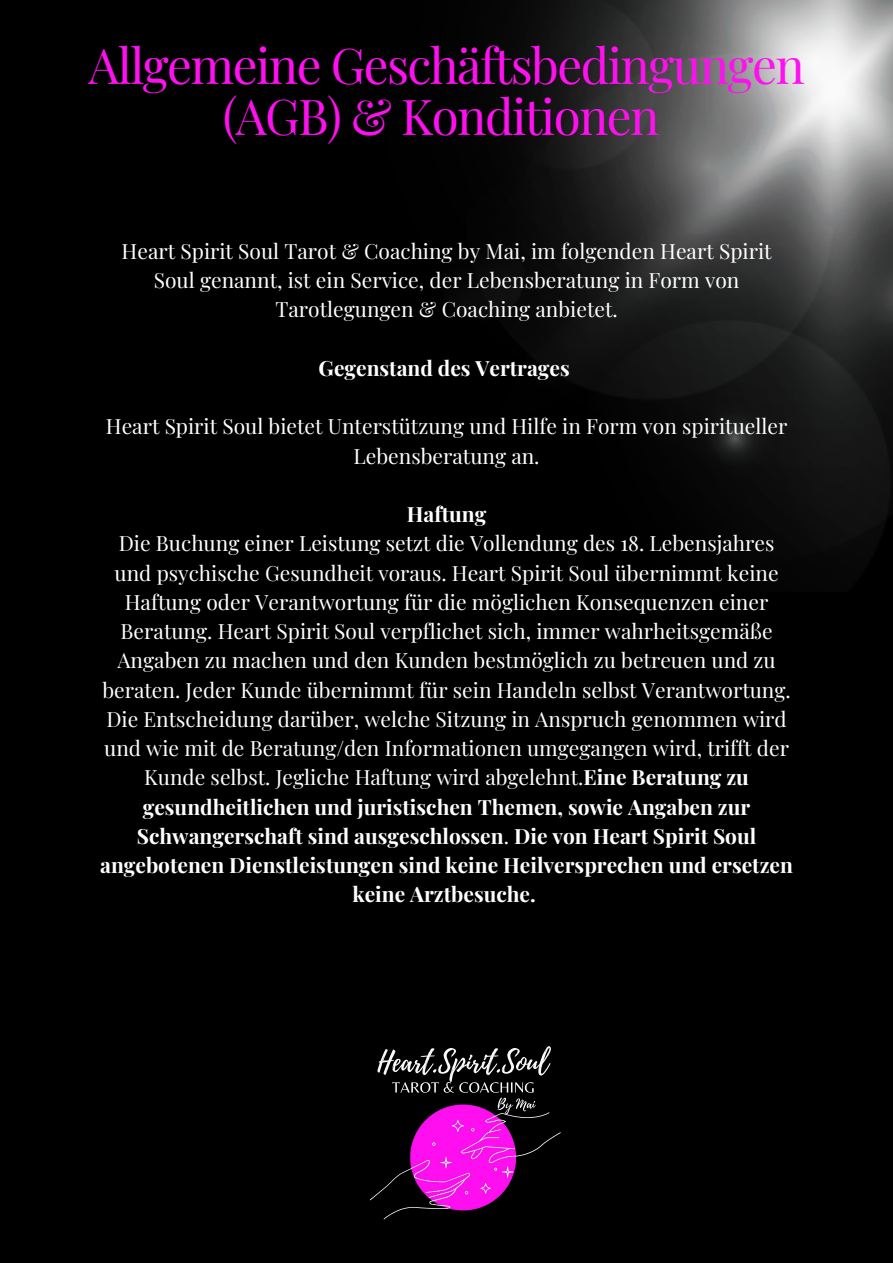
<style>
.page{position:relative;width:893px;height:1263px;background:#000}
.page>*{position:absolute;margin:0;border:0;box-sizing:border-box;transform-origin:0 0}
.t1{font:49.2px/50.6px "Playfair Display";letter-spacing:-.03em;color:#ff10f0;text-align:center}
.t2{font:20.92px/29.2px "Playfair Display";color:#fff;text-align:center}
.t3{font:700 20.92px "Playfair Display";color:#fff}
.s1{font-weight:700}
</style>
<div class="page">
<img style="left:464px;top:0;width:429px;height:551px">
<img style="left:370px;top:1046px;width:191px;height:174px">
<h1 class="t1" style="left:88px;top:38px;width:718px">Allgemeine Geschäftsbedingungen (AGB) &amp; Konditionen</h1>
<p class="t2" style="left:122px;top:235px;width:651px">Heart Spirit Soul Tarot &amp; Coaching by Mai, im folgenden Heart Spirit<br>Soul genannt, ist ein Service, der Lebensberatung in Form von<br>Tarotlegungen &amp; Coaching anbietet.</p>
<h2 class="t3" style="left:319px;top:353px;width:252px">Gegenstand des Vertrages</h2>
<p class="t2" style="left:106px;top:411px;width:683px">Heart Spirit Soul bietet Unterstützung und Hilfe in Form von spiritueller<br>Lebensberatung an.</p>
<p class="t3" style="left:407px;top:499px;width:81px">Haftung</p>
<p class="t2" style="left:100px;top:528px;width:694px">Die Buchung einer Leistung setzt die Vollendung des 18. Lebensjahres und psychische Gesundheit voraus. Heart Spirit Soul übernimmt keine Haftung oder Verantwortung für die möglichen Konsequenzen einer Beratung. Heart Spirit Soul verpflichet sich, immer wahrheitsgemäße Angaben zu machen und den Kunden bestmöglich zu betreuen und zu beraten. Jeder Kunde übernimmt für sein Handeln selbst Verantwortung.<br>Die Entscheidung darüber, welche Sitzung in Anspruch genommen wird und wie mit de Beratung/den Informationen umgegangen wird, trifft der Kunde selbst. Jegliche Haftung wird abgelehnt.<span class="s1">Eine Beratung zu gesundheitlichen und juristischen Themen, sowie Angaben zur Schwangerschaft sind ausgeschlossen</span>. <span class="s1">Die von Heart Spirit Soul angebotenen Dienstleistungen sind keine Heilversprechen und ersetzen keine Arztbesuche.</span></p>
</div>
